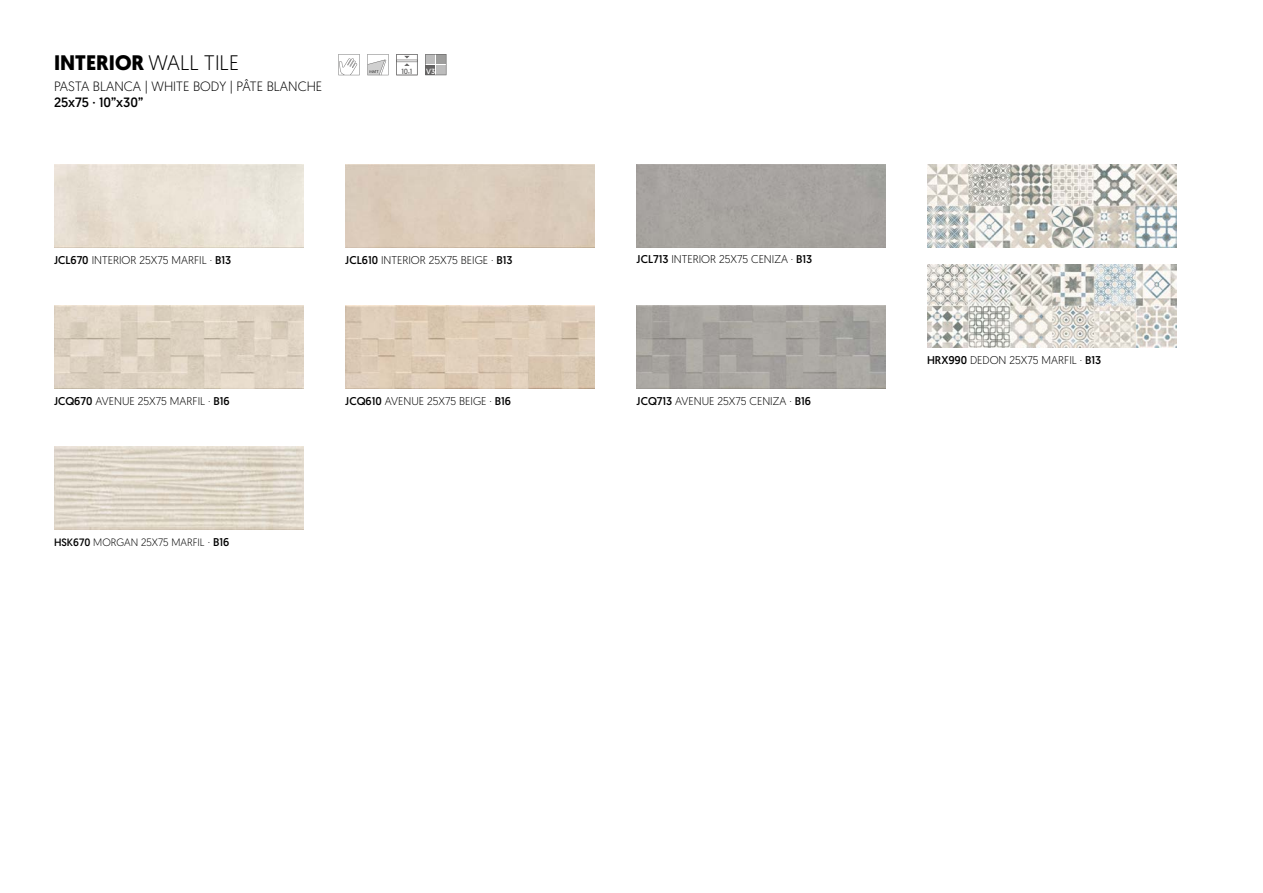
<style>
.page{position:relative;width:1263px;height:893px;background:#fff}
.page>*{position:absolute;margin:0;border:0;box-sizing:border-box;transform-origin:0 0}
.t1{font:700 21px "Geomanist";color:#000}
.t2{font:300 13.5px "Geomanist";color:#000}
.t3{font:13.5px "Geomanist";color:#000}
.t4{font:300 11.25px "Geomanist";color:#000}
.t5{font:300 10.65px "Geomanist";color:#000}
.t6{font:7.5px "Geomanist";color:#646363}
.t7{font:7.5px "Geomanist";color:#fff}
.s1{font-weight:300}
.s2{font-weight:400}
.s3{font-size:11.25px}
.s4{font-weight:400;font-size:11.25px}
</style>
<div class="page">
<svg style="left:338px;top:54px;width:22px;height:21px"></svg>
<svg style="left:367px;top:54px;width:22px;height:21px"></svg>
<img style="left:927px;top:165px;width:249px;height:83px">
<img style="left:927px;top:264px;width:249px;height:83px">
<img style="left:345px;top:306px;width:249px;height:83px">
<img style="left:637px;top:306px;width:249px;height:83px">
<img style="left:54px;top:306px;width:249px;height:83px">
<svg style="left:396px;top:54px;width:22px;height:21px"></svg>
<svg style="left:425px;top:54px;width:21px;height:21px"></svg>
<h1 class="t1" style="left:54px;top:48px;width:186px">INTERIOR <span class="s1">WALL TILE</span></h1>
<p class="t2" style="left:54px;top:78px;width:270px">PASTA BLANCA | WHITE BODY | PÂTE BLANCHE</p>
<p class="t3" style="left:54px;top:94px;width:91px">25x75 · 10”x30”</p>
<p class="t6" style="left:401px;top:66px;width:12px">10,1</p>
<p class="t7" style="left:426px;top:66px;width:10px">V3</p>
<p class="t4" style="left:54px;top:253px;width:179px"><span class="s2">JCL670</span> INTERIOR 25X75 MARFIL · <span class="s2">B13</span></p>
<p class="t4" style="left:345px;top:253px;width:169px"><span class="s2">JCL610</span> INTERIOR 25X75 BEIGE · <span class="s2">B13</span></p>
<p class="t4" style="left:637px;top:252px;width:177px"><span class="s2">JCL713</span> INTERIOR 25X75 CENIZA · <span class="s2">B13</span></p>
<p class="t4" style="left:54px;top:394px;width:177px"><span class="s2">JCQ670</span> AVENUE 25X75 MARFIL · <span class="s2">B16</span></p>
<p class="t4" style="left:345px;top:394px;width:167px"><span class="s2">JCQ610</span> AVENUE 25X75 BEIGE · <span class="s2">B16</span></p>
<p class="t4" style="left:637px;top:394px;width:176px"><span class="s2">JCQ713</span> AVENUE 25X75 CENIZA · <span class="s2">B16</span></p>
<p class="t5" style="left:54px;top:536px;width:177px"><span class="s2">HSK670</span> MORGAN 25X75 MARFIL <span class="s3">·</span> <span class="s4">B16</span></p>
<p class="t4" style="left:927px;top:353px;width:176px"><span class="s2">HRX990</span> DEDON 25X75 MARFIL · <span class="s2">B13</span></p>
</div>
